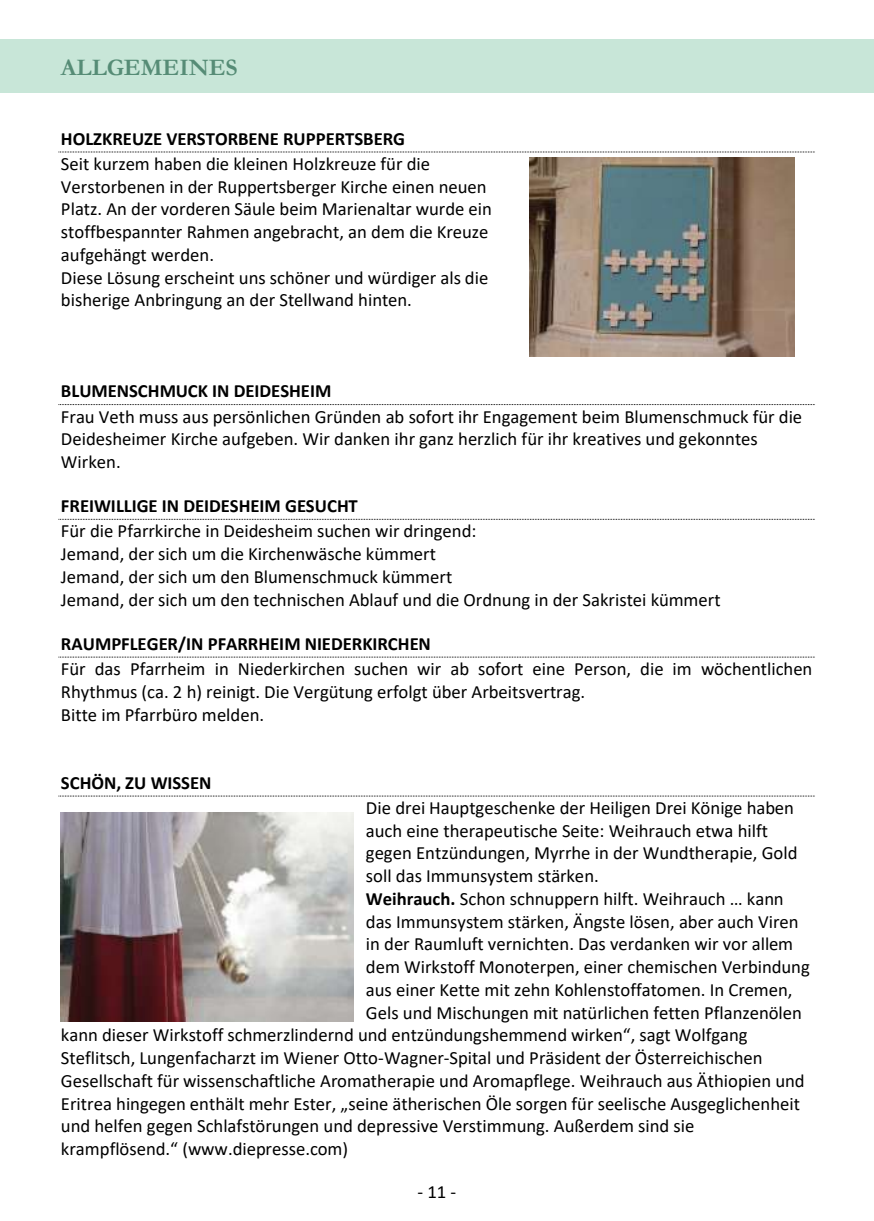
<style>
.page{position:relative;width:874px;height:1221px;background:#fff}
.page>*{position:absolute;margin:0;border:0;box-sizing:border-box;transform-origin:0 0}
.t1{font:700 23.8px "Garamond";color:#568c76}
.t2{font:18.72px/22.8px "Calibri";color:#000}
.t3{font:700 18.72px "Calibri";color:#000}
.s1{font-weight:700}
</style>
<div class="page">
<div style="left:0;top:39px;width:873px;height:53px;background:#c8e6d8"></div>
<svg style="left:58px;top:152px;width:756px;height:1px"></svg>
<svg style="left:58px;top:404px;width:756px;height:1px"></svg>
<svg style="left:58px;top:519px;width:756px;height:1px"></svg>
<svg style="left:58px;top:656px;width:756px;height:1px"></svg>
<svg style="left:58px;top:795px;width:756px;height:1px"></svg>
<img style="left:61px;top:812px;width:292px;height:209px">
<img style="left:529px;top:157px;width:265px;height:199px">
<p class="t1" style="left:61px;top:51px;width:178px">ALLGEMEINES</p>
<p class="t3" style="left:61px;top:125px;width:345px">HOLZKREUZE VERSTORBENE RUPPERTSBERG</p>
<p class="t2" style="left:61px;top:152px;width:432px">Seit kurzem haben die kleinen Holzkreuze für die Verstorbenen in der Ruppertsberger Kirche einen neuen Platz. An der vorderen Säule beim Marienaltar wurde ein stoffbespannter Rahmen angebracht, an dem die Kreuze aufgehängt werden.<br>Diese Lösung erscheint uns schöner und würdiger als die bisherige Anbringung an der Stellwand hinten.</p>
<p class="t3" style="left:61px;top:378px;width:272px">BLUMENSCHMUCK IN DEIDESHEIM</p>
<p class="t2" style="left:61px;top:404px;width:742px">Frau Veth muss aus persönlichen Gründen ab sofort ihr Engagement beim Blumenschmuck für die<br>Deidesheimer Kirche aufgeben. Wir danken ihr ganz herzlich für ihr kreatives und gekonntes<br>Wirken.</p>
<p class="t3" style="left:61px;top:492px;width:298px">FREIWILLIGE IN DEIDESHEIM GESUCHT</p>
<p class="t2" style="left:61px;top:519px;width:661px">Für die Pfarrkirche in Deidesheim suchen wir dringend:<br>Jemand, der sich um die Kirchenwäsche kümmert<br>Jemand, der sich um den Blumenschmuck kümmert<br>Jemand, der sich um den technischen Ablauf und die Ordnung in der Sakristei kümmert</p>
<p class="t3" style="left:61px;top:630px;width:371px">RAUMPFLEGER/IN PFARRHEIM NIEDERKIRCHEN</p>
<p class="t2" style="left:61px;top:657px;width:752px">Für das Pfarrheim in Niederkirchen suchen wir ab sofort eine Person, die im wöchentlichen<br>Rhythmus (ca. 2 h) reinigt. Die Vergütung erfolgt über Arbeitsvertrag.<br>Bitte im Pfarrbüro melden.</p>
<p class="t3" style="left:61px;top:769px;width:152px">SCHÖN, ZU WISSEN</p>
<p class="t2" style="left:366px;top:796px;width:429px">Die drei Hauptgeschenke der Heiligen Drei Könige haben</p>
<p class="t2" style="left:366px;top:818px;width:403px">auch eine therapeutische Seite: Weihrauch etwa hilft</p>
<p class="t2" style="left:366px;top:841px;width:433px">gegen Entzündungen, Myrrhe in der Wundtherapie, Gold</p>
<p class="t2" style="left:366px;top:864px;width:234px">soll das Immunsystem stärken.</p>
<p class="t2" style="left:366px;top:886px;width:419px"><span class="s1">Weihrauch.</span> Schon schnuppern hilft. Weihrauch … kann</p>
<p class="t2" style="left:366px;top:909px;width:434px">das Immunsystem stärken, Ängste lösen, aber auch Viren</p>
<p class="t2" style="left:366px;top:932px;width:428px">in der Raumluft vernichten. Das verdanken wir vor allem</p>
<p class="t2" style="left:366px;top:955px;width:445px">dem Wirkstoff Monoterpen, einer chemischen Verbindung</p>
<p class="t2" style="left:366px;top:977px;width:428px">aus einer Kette mit zehn Kohlenstoffatomen. In Cremen,</p>
<p class="t2" style="left:366px;top:1000px;width:437px">Gels und Mischungen mit natürlichen fetten Pflanzenölen</p>
<p class="t2" style="left:61px;top:1023px;width:687px">kann dieser Wirkstoff schmerzlindernd und entzündungshemmend wirken“, sagt Wolfgang</p>
<p class="t2" style="left:61px;top:1045px;width:703px">Steflitsch, Lungenfacharzt im Wiener Otto-Wagner-Spital und Präsident der Österreichischen</p>
<p class="t2" style="left:61px;top:1068px;width:745px">Gesellschaft für wissenschaftliche Aromatherapie und Aromapflege. Weihrauch aus Äthiopien und</p>
<p class="t2" style="left:61px;top:1091px;width:740px">Eritrea hingegen enthält mehr Ester, „seine ätherischen Öle sorgen für seelische Ausgeglichenheit</p>
<p class="t2" style="left:61px;top:1114px;width:634px">und helfen gegen Schlafstörungen und depressive Verstimmung. Außerdem sind sie</p>
<p class="t2" style="left:61px;top:1136px;width:289px">krampflösend.“ (www.diepresse.com)</p>
<p class="t2" style="left:417px;top:1180px;width:40px">- 11 -</p>
</div>
